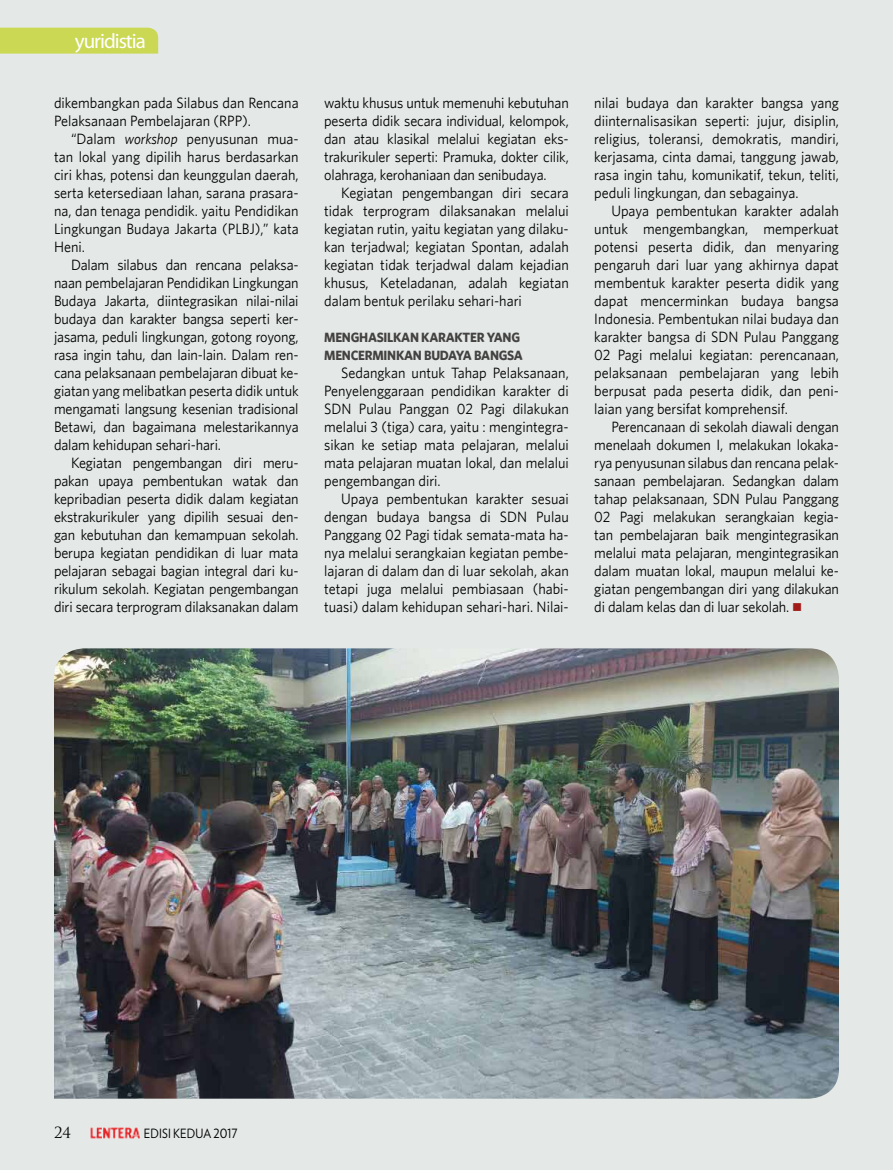
<style>
.page{position:relative;width:893px;height:1170px;background:#fff}
.page>*{position:absolute;margin:0;border:0;box-sizing:border-box;transform-origin:0 0}
.t1{font:21px "Myriad Pro";letter-spacing:-.05em;color:#fff}
.t2{font:15px/18px "Whitney";color:#000;text-align:justify;scale:.95 1}
.t3{font:15px "Trajan Pro";color:#000}
.t4{font:700 13.5px/18px "Whitney";letter-spacing:-.02em;color:#444240;text-align:right;scale:.95 1}
.t5{font:12.75px "Verlag";color:#000;scale:.9 1}
.s1{font-style:italic}
.s2{color:#a11c19}
</style>
<div class="page">
<div style="left:0;top:0;width:893px;height:1169px;background:#e4e9e7"></div>
<img style="left:90px;top:1127px;width:50px;height:11px">
<div style="left:0;top:28px;width:158px;height:26px;background:#cad853"></div>
<img style="left:54px;top:648px;width:785px;height:450px">
<h1 class="t1" style="left:75px;top:28px;width:72px">yuridistia</h1>
<p class="t2" style="left:54px;top:93px;width:259px">dikembangkan pada Silabus dan Rencana<br>Pelaksanaan Pembelajaran (RPP).</p>
<p class="t2" style="left:54px;top:129px;width:259px;text-indent:17px">“Dalam <span class="s1">workshop</span> penyusunan mua&shy;tan lokal yang dipilih harus berdasarkan ciri khas, potensi dan keunggulan daerah, serta ketersediaan lahan, sarana prasara&shy;na, dan tenaga pendidik. yaitu Pendidikan Lingkungan Budaya Jakarta (PLBJ),” kata Heni.</p>
<p class="t2" style="left:54px;top:255px;width:259px;text-indent:17px">Dalam silabus dan rencana pelaksa&shy;naan pembelajaran Pendidikan Lingkungan Budaya Jakarta, diintegrasikan nilai-nilai budaya dan karakter bangsa seperti ker&shy;jasama, peduli lingkungan, gotong royong, rasa ingin tahu, dan lain-lain. Dalam ren&shy;cana pelaksanaan pembelajaran dibuat ke&shy;giatan yang melibatkan peserta didik untuk mengamati langsung kesenian tradisional Betawi, dan bagaimana melestarikannya dalam kehidupan sehari-hari.</p>
<p class="t2" style="left:54px;top:453px;width:259px;text-indent:17px">Kegiatan pengembangan diri meru&shy;pakan upaya pembentukan watak dan kepribadian peserta didik dalam kegiatan ekstrakurikuler yang dipilih sesuai den&shy;gan kebutuhan dan kemampuan sekolah. berupa kegiatan pendidikan di luar mata pelajaran sebagai bagian integral dari ku&shy;rikulum sekolah. Kegiatan pengembangan diri secara terprogram dilaksanakan dalam</p>
<p class="t2" style="left:324px;top:93px;width:259px">waktu khusus untuk memenuhi kebutuhan peserta didik secara individual, kelompok, dan atau klasikal melalui kegiatan eks&shy;trakurikuler seperti: Pramuka, dokter cilik, olahraga, kerohaniaan dan senibudaya.</p>
<p class="t2" style="left:324px;top:183px;width:259px;text-indent:17px">Kegiatan pengembangan diri secara tidak terprogram dilaksanakan melalui kegiatan rutin, yaitu kegiatan yang dilaku&shy;kan terjadwal; kegiatan Spontan, adalah kegiatan tidak terjadwal dalam kejadian khusus, Keteladanan, adalah kegiatan dalam bentuk perilaku sehari-hari</p>
<p class="t4" style="left:324px;top:328px;width:112px">MENGHASILKAN KARA</p>
<p class="t4" style="left:324px;top:328px;width:208px">KTER YANG<br>MENCERMINKAN BUDAYA BANGSA</p>
<p class="t2" style="left:324px;top:363px;width:259px;text-indent:17px">Sedangkan untuk Tahap Pelaksanaan, Penyelenggaraan pendidikan karakter di SDN Pulau Panggan 02 Pagi dilakukan melalui 3 (tiga) cara, yaitu : mengintegra&shy;sikan ke setiap mata pelajaran, melalui mata pelajaran muatan lokal, dan melalui pengembangan diri.</p>
<p class="t2" style="left:324px;top:489px;width:259px;text-indent:17px">Upaya pembentukan karakter sesuai dengan budaya bangsa di SDN Pulau Panggang 02 Pagi tidak semata-mata ha&shy;nya melalui serangkaian kegiatan pembe&shy;lajaran di dalam dan di luar sekolah, akan tetapi juga melalui pembiasaan (habi&shy;tuasi) dalam kehidupan sehari-hari. Nilai-</p>
<p class="t2" style="left:594px;top:93px;width:259px">nilai budaya dan karakter bangsa yang diinternalisasikan seperti: jujur, disiplin, religius, toleransi, demokratis, mandiri, kerjasama, cinta damai, tanggung jawab, rasa ingin tahu, komunikatif, tekun, teliti, peduli lingkungan, dan sebagainya.</p>
<p class="t2" style="left:594px;top:201px;width:259px;text-indent:17px">Upaya pembentukan karakter adalah untuk mengembangkan, memperkuat potensi peserta didik, dan menyaring pengaruh dari luar yang akhirnya dapat membentuk karakter peserta didik yang dapat mencerminkan budaya bangsa Indonesia. Pembentukan nilai budaya dan karakter bangsa di SDN Pulau Panggang 02 Pagi melalui kegiatan: perencanaan, pelaksanaan pembelajaran yang lebih berpusat pada peserta didik, dan peni&shy;laian yang bersifat komprehensif.</p>
<p class="t2" style="left:594px;top:417px;width:259px;text-indent:17px">Perencanaan di sekolah diawali dengan menelaah dokumen I, melakukan lokaka&shy;rya penyusunan silabus dan rencana pelak&shy;sanaan pembelajaran. Sedangkan dalam tahap pelaksanaan, SDN Pulau Panggang 02 Pagi melakukan serangkaian kegia&shy;tan pembelajaran baik mengintegrasikan melalui mata pelajaran, mengintegrasikan dalam muatan lokal, maupun melalui ke&shy;giatan pengembangan diri yang dilakukan di dalam kelas dan di luar sekolah. <span class="s2">■</span></p>
<p class="t3" style="left:54px;top:1122px;width:19px">24</p>
<p class="t5" style="left:144px;top:1123px;width:105px">EDISI KEDUA 2017</p>
</div>
